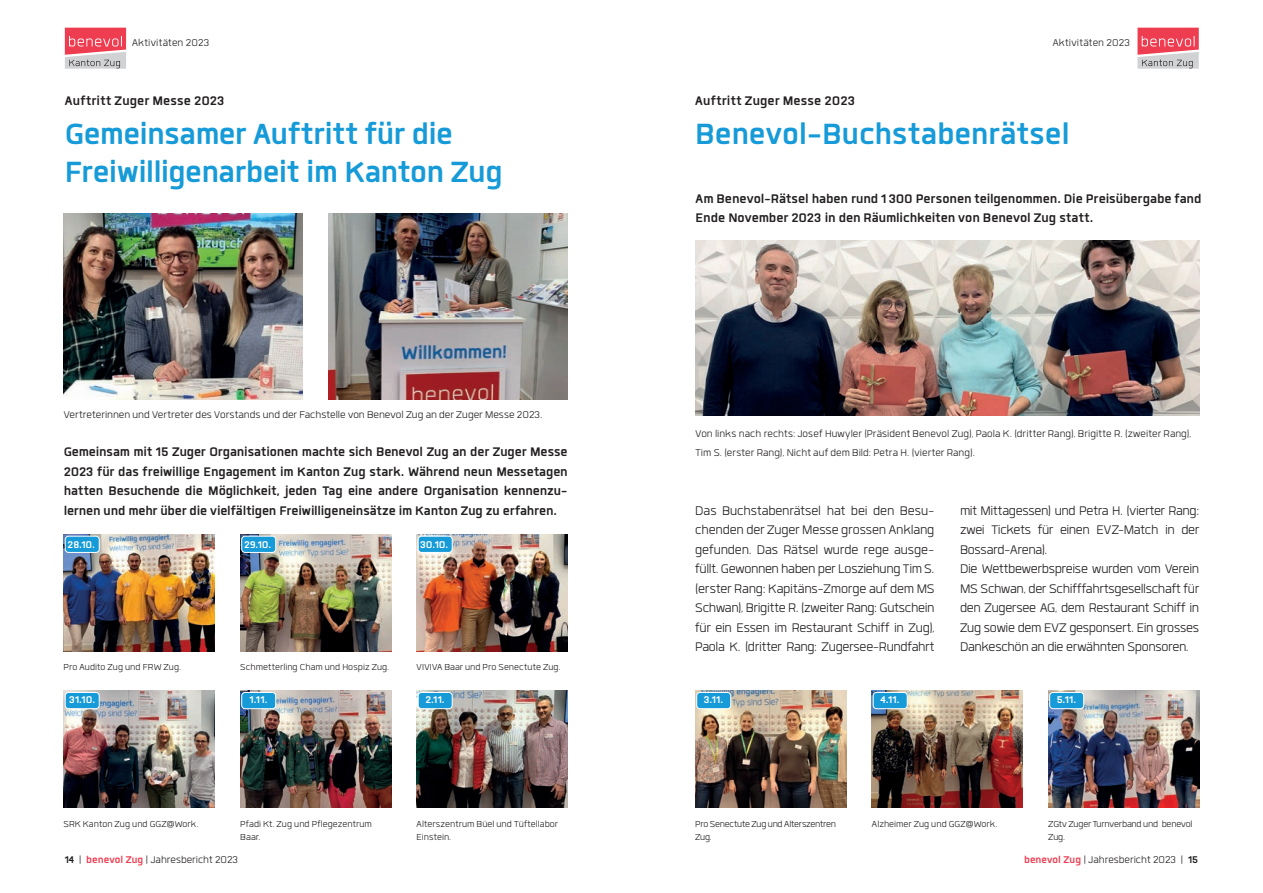
<style>
.page{position:relative;width:1263px;height:893px;background:#fff}
.page>*{position:absolute;margin:0;border:0;box-sizing:border-box;transform-origin:0 0}
.t1{font:700 40.5px/37.5px "Quan";letter-spacing:-.01em;color:#169bd8}
.t2{font:300 17.25px/19.5px "Quan";letter-spacing:-.02em;color:#231f20;text-align:justify}
.t3{font:700 17.25px/19.5px "Quan";letter-spacing:-.005em;color:#231f20;text-align:justify}
.t4{font:300 13.5px/19.5px "Quan";color:#231f20}
.t5{font:700 13.5px "Quan";letter-spacing:.015em;color:#fff}
.t6{font:300 12px/13.5px "Quan";color:#231f20}
.t7{font:300 12px/13.5px "Quan";letter-spacing:-.02em;color:#231f20}
.s1{font-weight:700}
.s2{font-weight:700;color:#ee3d50}
</style>
<div class="page">
<svg style="left:65px;top:28px;width:61px;height:41px"></svg>
<svg style="left:1137px;top:28px;width:62px;height:41px"></svg>
<img style="left:695px;top:240px;width:504px;height:176px">
<img style="left:64px;top:214px;width:239px;height:185px">
<img style="left:328px;top:214px;width:240px;height:185px">
<img style="left:64px;top:535px;width:151px;height:117px">
<img style="left:240px;top:535px;width:151px;height:117px">
<img style="left:417px;top:535px;width:151px;height:117px">
<img style="left:64px;top:690px;width:151px;height:117px">
<img style="left:240px;top:690px;width:151px;height:117px">
<img style="left:417px;top:690px;width:151px;height:117px">
<img style="left:695px;top:690px;width:151px;height:117px">
<img style="left:872px;top:690px;width:151px;height:117px">
<img style="left:1048px;top:690px;width:151px;height:117px">
<div style="left:65px;top:536px;width:34px;height:16px;background:#169bd8;border-radius:3px"></div>
<div style="left:65px;top:536px;width:35px;height:17px;border:1px solid #fff;border-radius:3px"></div>
<div style="left:242px;top:536px;width:34px;height:16px;background:#169bd8;border-radius:3px"></div>
<div style="left:241px;top:536px;width:35px;height:17px;border:1px solid #fff;border-radius:3px"></div>
<div style="left:418px;top:536px;width:34px;height:16px;background:#169bd8;border-radius:3px"></div>
<div style="left:418px;top:536px;width:35px;height:17px;border:1px solid #fff;border-radius:3px"></div>
<div style="left:65px;top:692px;width:34px;height:17px;background:#169bd8;border-radius:3px"></div>
<div style="left:65px;top:692px;width:35px;height:17px;border:1px solid #fff;border-radius:3px"></div>
<div style="left:242px;top:692px;width:34px;height:17px;background:#169bd8;border-radius:3px"></div>
<div style="left:241px;top:692px;width:35px;height:17px;border:1px solid #fff;border-radius:3px"></div>
<div style="left:418px;top:692px;width:34px;height:17px;background:#169bd8;border-radius:3px"></div>
<div style="left:418px;top:692px;width:35px;height:17px;border:1px solid #fff;border-radius:3px"></div>
<div style="left:697px;top:692px;width:34px;height:17px;background:#169bd8;border-radius:3px"></div>
<div style="left:696px;top:692px;width:35px;height:17px;border:1px solid #fff;border-radius:3px"></div>
<div style="left:873px;top:692px;width:34px;height:17px;background:#169bd8;border-radius:3px"></div>
<div style="left:873px;top:692px;width:34px;height:17px;border:1px solid #fff;border-radius:3px"></div>
<div style="left:1050px;top:692px;width:34px;height:17px;background:#169bd8;border-radius:3px"></div>
<div style="left:1049px;top:692px;width:35px;height:17px;border:1px solid #fff;border-radius:3px"></div>
<p class="t4" style="left:132px;top:33px;width:79px">Aktivitäten 2023</p>
<p class="t4" style="left:1053px;top:33px;width:79px">Aktivitäten 2023</p>
<p class="t3" style="left:65px;top:91px;width:161px">Auftritt Zuger Messe 2023</p>
<h1 class="t1" style="left:65px;top:115px;width:440px">Gemeinsamer Auftritt für die<br>Freiwilligenarbeit im Kanton Zug</h1>
<p class="t4" style="left:64px;top:405px;width:480px">Vertreterinnen und Vertreter des Vorstands und der Fachstelle von Benevol Zug an der Zuger Messe 2023.</p>
<p class="t3" style="left:64px;top:442px;width:506px">Gemeinsam mit 15 Zuger Organisationen machte sich Benevol Zug an der Zuger Messe 2023 für das freiwillige Engagement im Kanton Zug stark. Während neun Messetagen hatten Besuchende die Möglichkeit, jeden Tag eine andere Organisation kennenzu&shy;lernen und mehr über die vielfältigen Freiwilligeneinsätze im Kanton Zug zu erfahren.</p>
<p class="t5" style="left:68px;top:538px;width:29px">28.10.</p>
<p class="t5" style="left:244px;top:538px;width:29px">29.10.</p>
<p class="t5" style="left:420px;top:538px;width:30px">30.10.</p>
<p class="t6" style="left:64px;top:660px;width:119px">Pro Audito Zug und FRW Zug.</p>
<p class="t6" style="left:240px;top:660px;width:151px">Schmetterling Cham und Hospiz Zug.</p>
<p class="t6" style="left:417px;top:660px;width:146px">VIVIVA Baar und Pro Senectute Zug.</p>
<p class="t3" style="left:695px;top:91px;width:161px">Auftritt Zuger Messe 2023</p>
<h1 class="t1" style="left:695px;top:115px;width:376px">Benevol-Buchstabenrätsel</h1>
<p class="t3" style="left:696px;top:189px;width:507px">Am Benevol-Rätsel haben rund 1 300 Personen teilgenommen. Die Preisübergabe fand<br>Ende November 2023 in den Räumlichkeiten von Benevol Zug statt.</p>
<p class="t4" style="left:695px;top:424px;width:497px">Von links nach rechts: Josef Huwyler (Präsident Benevol Zug), Paola K. (dritter Rang), Brigitte R. (zweiter Rang),<br>Tim S. (erster Rang), Nicht auf dem Bild: Petra H. (vierter Rang).</p>
<p class="t2" style="left:695px;top:501px;width:241px">Das Buchstabenrätsel hat bei den Besu&shy;chenden der Zuger Messe grossen Anklang gefunden. Das Rätsel wurde rege ausge&shy;füllt. Gewonnen haben per Losziehung Tim S. (erster Rang: Kapitäns-Zmorge auf dem MS Schwan), Brigitte R. (zweiter Rang: Gutschein für ein Essen im Restaurant Schiff in Zug), Paola K. (dritter Rang: Zugersee-Rundfahrt</p>
<p class="t2" style="left:960px;top:501px;width:241px;text-align:left">mit Mittagessen) und Petra H. (vierter Rang: zwei Tickets für einen EVZ-Match in der Bossard-Arena).<br>Die Wettbewerbspreise wurden vom Verein MS Schwan, der Schifffahrtsgesellschaft für den Zugersee AG, dem Restaurant Schiff in Zug sowie dem EVZ gesponsert. Ein grosses Dankeschön an die erwähnten Sponsoren.</p>
<p class="t5" style="left:69px;top:693px;width:28px">31.10.</p>
<p class="t5" style="left:250px;top:693px;width:19px">1.11.</p>
<p class="t5" style="left:425px;top:693px;width:21px">2.11.</p>
<p class="t5" style="left:704px;top:693px;width:21px">3.11.</p>
<p class="t5" style="left:880px;top:693px;width:21px">4.11.</p>
<p class="t5" style="left:1057px;top:693px;width:21px">5.11.</p>
<p class="t6" style="left:64px;top:817px;width:136px">SRK Kanton Zug und GGZ@Work.</p>
<p class="t6" style="left:240px;top:817px;width:133px">Pfadi Kt. Zug und Pflegezentrum<br>Baar.</p>
<p class="t6" style="left:417px;top:817px;width:143px">Alterszentrum Büel und Tüftellabor<br>Einstein.</p>
<p class="t7" style="left:695px;top:817px;width:142px">Pro Senectute Zug und Alterszentren<br>Zug.</p>
<p class="t6" style="left:872px;top:817px;width:127px">Alzheimer Zug und GGZ@Work.</p>
<p class="t6" style="left:1048px;top:817px;width:146px">ZGtv Zuger Turnverband und benevol<br>Zug.</p>
<p class="t4" style="left:65px;top:850px;width:175px"><span class="s1">14</span> | <span class="s2">benevol Zug</span> | Jahresbericht 2023</p>
<p class="t4" style="left:1024px;top:850px;width:175px"><span class="s2">benevol Zug</span> | Jahresbericht 2023 | <span class="s1">15</span></p>
</div>
